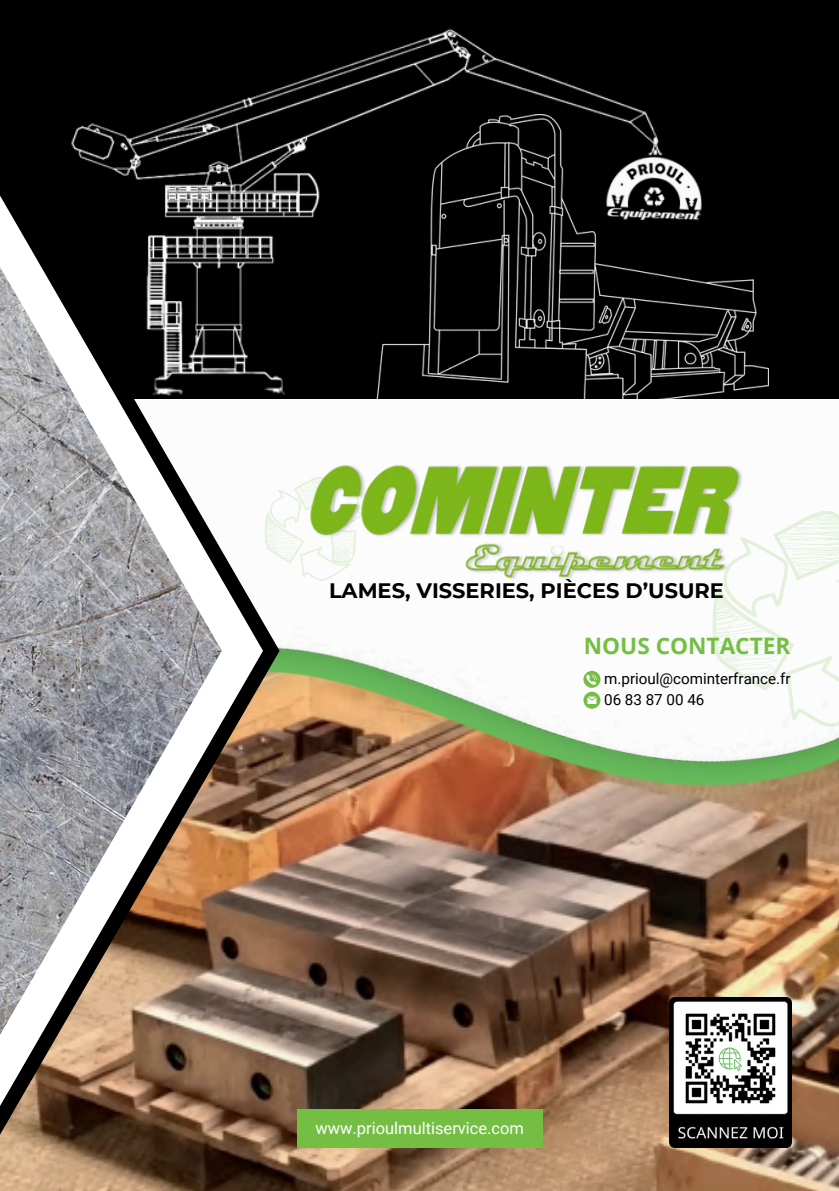
<style>
.page{position:relative;width:839px;height:1191px;background:#fff}
.page>*{position:absolute;margin:0;border:0;box-sizing:border-box;transform-origin:0 0}
.t1{font:700 22.6px "Open Sans";color:#74bf43}
.t2{font:700 21px "Montserrat";color:#000}
.t3{font:16.4px "Roboto";color:#fff}
.t4{font:15.2px/20.4px "Roboto";color:#000}
</style>
<div class="page">
<img style="left:279px;top:1112px;width:559px;height:79px">
<img style="left:279px;top:646px;width:559px;height:456px">
<div style="left:0;top:0;width:838px;height:399px;background:#000"></div>
<img style="left:698px;top:279px;width:70px;height:117px">
<img style="left:279px;top:28px;width:419px;height:371px">
<svg style="left:263px;top:88px;width:16px;height:1103px"></svg>
<svg style="left:222px;top:93px;width:41px;height:1098px"></svg>
<img style="left:0;top:107px;width:222px;height:1084px">
<img style="left:384px;top:465px;width:356px;height:115px">
<img style="left:670px;top:998px;width:121px;height:150px">
<img style="left:676px;top:1005px;width:108px;height:108px;border-radius:8px">
<div style="left:716px;top:1045px;width:28px;height:29px;background:#feffff"></div>
<svg style="left:718px;top:1048px;width:24px;height:23px"></svg>
<svg style="left:246px;top:458px;width:138px;height:137px"></svg>
<svg style="left:672px;top:471px;width:166px;height:286px"></svg>
<svg style="left:583px;top:671px;width:17px;height:37px"></svg>
<div style="left:297px;top:1110px;width:245px;height:38px;background:#74bf43"></div>
<img style="left:564px;top:136px;width:138px;height:106px">
<p class="t2" style="left:329px;top:577px;width:396px">LAMES, VISSERIES, PIÈCES D’USURE</p>
<h3 class="t1" style="left:584px;top:630px;width:208px">NOUS CONTACTER</h3>
<p class="t4" style="left:604px;top:669px;width:188px">m.prioul@cominterfrance.fr<br>06 83 87 00 46</p>
<h1 class="t3" style="left:315px;top:1119px;width:210px">www.prioulmultiservice.com</h1>
</div>
